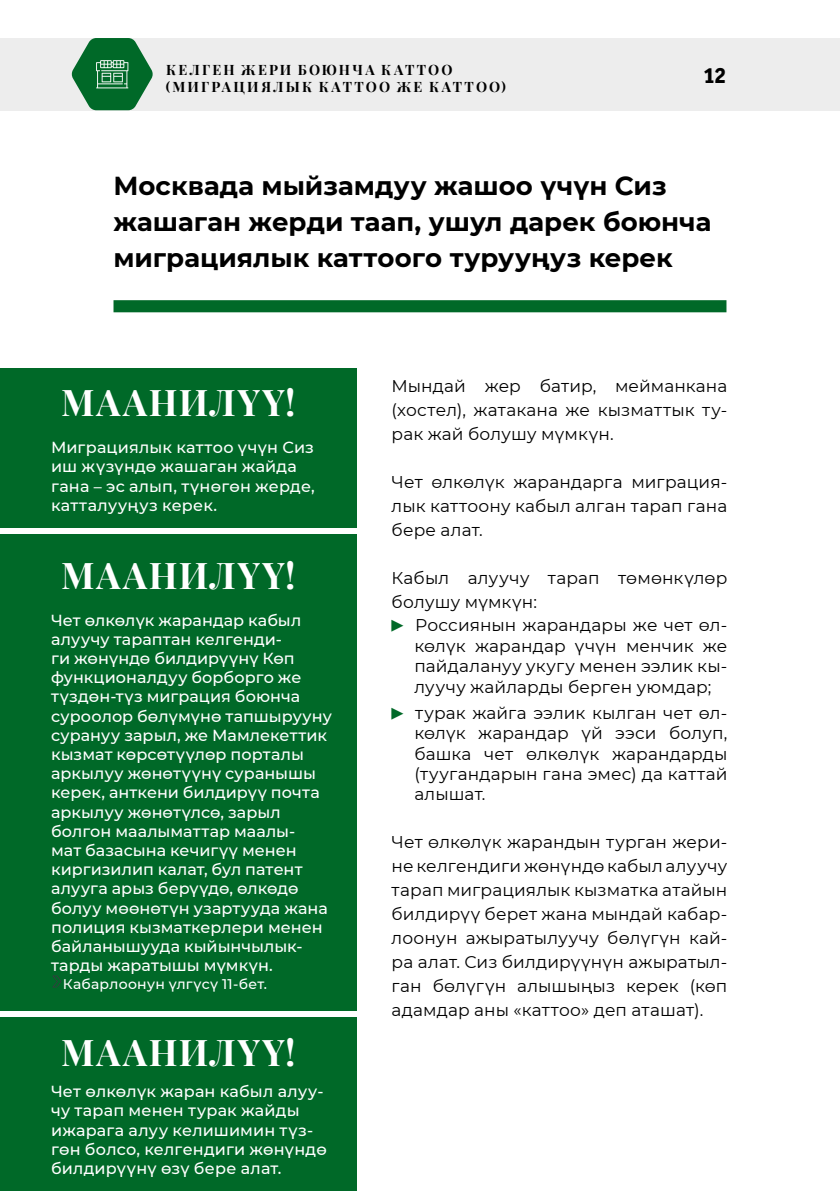
<style>
.page{position:relative;width:840px;height:1191px;background:#fff}
.page>*{position:absolute;margin:0;border:0;box-sizing:border-box;transform-origin:0 0}
.t1{font:36px "Playfair Display";letter-spacing:.05em;color:#fff}
.t2{font:700 26px/36px "Montserrat";color:#000}
.t3{font:22px "Officina Sans Extra Bold C";color:#000}
.t4{font:17px/24px "Montserrat";letter-spacing:.01em;color:#000;text-align:justify}
.t5{font:500 16px/19.2px "Montserrat";letter-spacing:.005em;color:#fff}
.t6{font:14px/16.8px "Playfair Display";letter-spacing:.16em;color:#000}
.t7{font:500 14px "Montserrat";letter-spacing:.02em;color:#fff}
.s1{font-family:"Menlo";font-weight:700;font-size:20px;color:#006928}
</style>
<div class="page">
<div style="left:0;top:368px;width:356px;height:159px;background:#006928"></div>
<div style="left:0;top:1017px;width:356px;height:174px;background:#006928"></div>
<div style="left:0;top:535px;width:356px;height:475px;background:#006928"></div>
<svg style="left:53px;top:975px;width:8px;height:12px"></svg>
<div style="left:0;top:38px;width:839px;height:72px;background:#ededed"></div>
<svg style="left:71px;top:38px;width:82px;height:72px"></svg>
<div style="left:113px;top:300px;width:613px;height:12px;background:#006928"></div>
<p class="t6" style="left:166px;top:60px;width:341px">КЕЛГЕН ЖЕРИ БОЮНЧА КАТТОО (МИГРАЦИЯЛЫК КАТТОО ЖЕ КАТТОО)</p>
<h3 class="t3" style="left:702px;top:62px;width:25px">12</h3>
<h2 class="t2" style="left:113px;top:167px;width:599px">Москвада мыйзамдуу жашоо үчүн Сиз жашаган жерди таап, ушул дарек боюнча миграциялык каттоого турууңуз керек</h2>
<h1 class="t1" style="left:61px;top:374px;width:235px">МААНИЛҮҮ!</h1>
<p class="t5" style="left:51px;top:437px;width:265px">Миграциялык каттоо үчүн Сиз иш жүзүндө жашаган жайда гана – эс алып, түнөгөн жерде, катталууңуз керек.</p>
<h1 class="t1" style="left:61px;top:547px;width:235px">МААНИЛҮҮ!</h1>
<p class="t5" style="left:51px;top:609px;width:282px">Чет өлкөлүк жарандар кабыл алуучу тараптан келгенди-<br>ги жөнүндө билдирүүнү Көп функционалдуу борборго же түздөн-түз миграция боюнча суроолор бөлүмүнө тапшырууну сурануу зарыл, же Мамлекеттик кызмат көрсөтүүлөр порталы аркылуу жөнөтүүнү суранышы керек, анткени билдирүү почта аркылуу жөнөтүлсө, зарыл болгон маалыматтар маалы-<br>мат базасына кечигүү менен киргизилип калат, бул патент алууга арыз берүүдө, өлкөдө болуу мөөнөтүн узартууда жана полиция кызматкерлери менен байланышууда кыйынчылык&shy;тарды жаратышы мүмкүн.</p>
<p class="t7" style="left:63px;top:974px;width:205px">Кабарлоонун үлгүсү 11-бет.</p>
<h1 class="t1" style="left:61px;top:1024px;width:235px">МААНИЛҮҮ!</h1>
<p class="t5" style="left:51px;top:1081px;width:277px">Чет өлкөлүк жаран кабыл алуу&shy;чу тарап менен турак жайды ижарага алуу келишимин түз&shy;гөн болсо, келгендиги жөнүндө билдирүүнү өзү бере алат.</p>
<p class="t4" style="left:391px;top:373px;width:337px">Мындай жер батир, мейманкана (хостел), жатакана же кызматтык ту&shy;рак жай болушу мүмкүн.</p>
<p class="t4" style="left:391px;top:469px;width:337px">Чет өлкөлүк жарандарга миграция&shy;лык каттоону кабыл алган тарап гана бере алат.</p>
<p class="t4" style="left:391px;top:566px;width:337px;text-align:left">Кабыл алуучу тарап төмөнкүлөр болушу мүмкүн:<br><span class="s1">▶</span> Россиянын жарандары же чет өл-</p>
<p class="t4" style="left:414px;top:635px;width:314px;line-height:20.4px;text-align:left">көлүк жарандар үчүн менчик же пайдалануу укугу менен ээлик кы&shy;луучу жайларды берген уюмдар;</p>
<p class="t4" style="left:414px;top:702px;width:314px;line-height:20.4px;text-indent:-23px"><span class="s1">▶</span> турак жайга ээлик кылган чет өл&shy;көлүк жарандар үй ээси болуп, башка чет өлкөлүк жарандарды (туугандарын гана эмес) да каттай алышат.</p>
<p class="t4" style="left:391px;top:829px;width:337px">Чет өлкөлүк жарандын турган жери&shy;не келгендиги жөнүндө кабыл алуучу тарап миграциялык кызматка атайын билдирүү берет жана мындай кабар&shy;лоонун ажыратылуучу бөлүгүн кай&shy;ра алат. Сиз билдирүүнүн ажыратыл&shy;ган бөлүгүн алышыңыз керек (көп адамдар аны «каттоо» деп аташат).</p>
</div>
